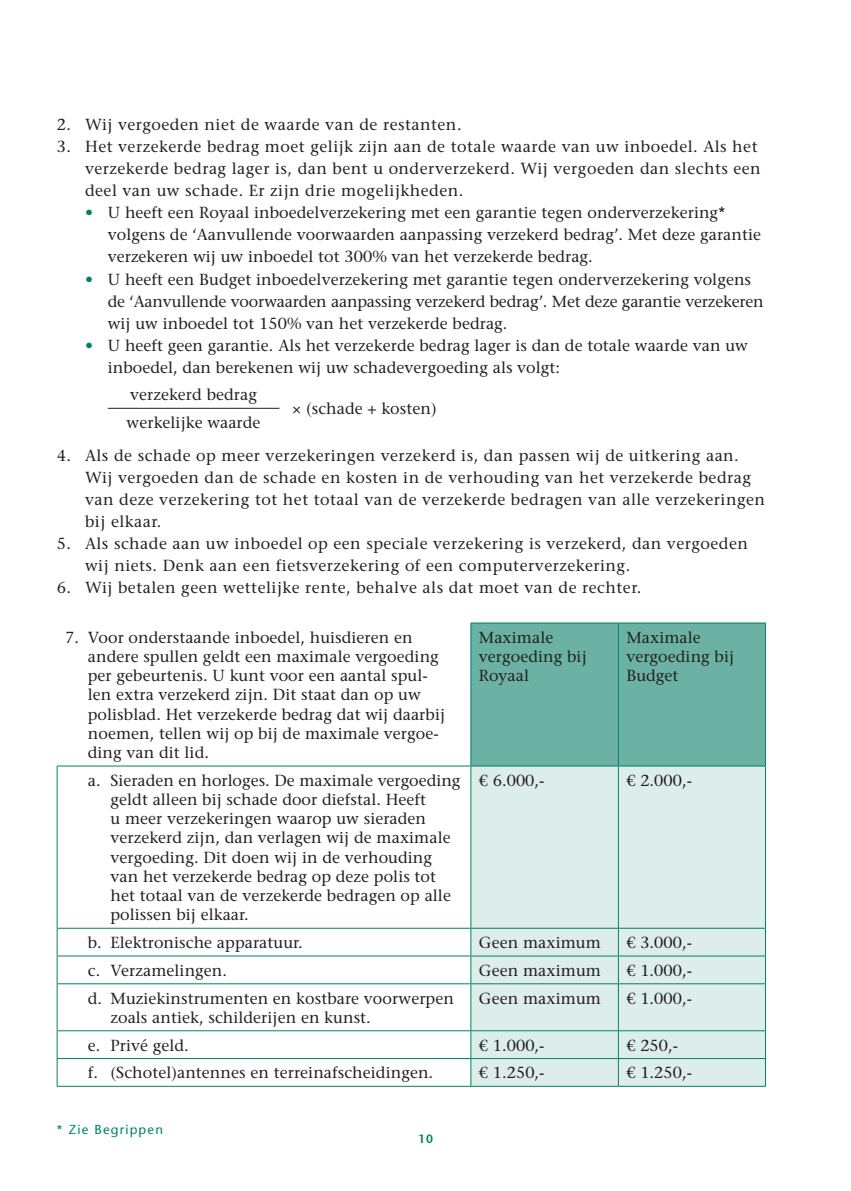
<style>
.page{position:relative;width:851px;height:1191px;background:#fff}
.page>*{position:absolute;margin:0;border:0;box-sizing:border-box;transform-origin:0 0}
.t1{font:500 16px/19.2px "Stone Serif Std";letter-spacing:.005em;color:#231f20}
.t2{font:500 16px/22px "Stone Serif Std";letter-spacing:.03em;color:#231f20}
.t3{font:500 13px "Stone Sans Std";letter-spacing:.09em;color:#008164}
.t4{font:600 12px "Stone Sans Std";color:#008164}
.s1{color:#008164}
</style>
<div class="page">
<hr style="left:108px;top:408px;width:171px;height:1px;background:#231f20">
<div style="left:471px;top:623px;width:294px;height:142px;background:#6bb2a4"></div>
<div style="left:471px;top:766px;width:294px;height:320px;background:#ddede9"></div>
<hr style="left:470px;top:766px;width:1px;height:162px;background:#008164">
<hr style="left:618px;top:766px;width:1px;height:162px;background:#008164">
<hr style="left:765px;top:766px;width:1px;height:162px;background:#008164">
<svg style="left:765px;top:928px;width:1px;height:55px"></svg>
<hr style="left:470px;top:622px;width:148px;height:1px;background:#008164">
<hr style="left:618px;top:622px;width:147px;height:1px;background:#008164">
<hr style="left:618px;top:623px;width:1px;height:142px;background:#008164">
<hr style="left:765px;top:623px;width:1px;height:142px;background:#008164">
<hr style="left:471px;top:765px;width:147px;height:1px;background:#008164">
<hr style="left:618px;top:765px;width:147px;height:1px;background:#008164">
<hr style="left:57px;top:983px;width:414px;height:1px;background:#008164">
<hr style="left:57px;top:984px;width:1px;height:46px;background:#008164">
<hr style="left:471px;top:983px;width:147px;height:1px;background:#008164">
<hr style="left:470px;top:984px;width:1px;height:46px;background:#008164">
<hr style="left:618px;top:983px;width:147px;height:1px;background:#008164">
<hr style="left:618px;top:984px;width:1px;height:46px;background:#008164">
<hr style="left:765px;top:984px;width:1px;height:46px;background:#008164">
<hr style="left:57px;top:1030px;width:414px;height:1px;background:#008164">
<svg style="left:57px;top:1031px;width:1px;height:55px"></svg>
<hr style="left:471px;top:1030px;width:147px;height:1px;background:#008164">
<svg style="left:470px;top:1031px;width:1px;height:55px"></svg>
<hr style="left:618px;top:1030px;width:147px;height:1px;background:#008164">
<svg style="left:618px;top:1031px;width:1px;height:55px"></svg>
<svg style="left:765px;top:1031px;width:1px;height:55px"></svg>
<hr style="left:57px;top:1058px;width:414px;height:1px;background:#008164">
<hr style="left:471px;top:1058px;width:147px;height:1px;background:#008164">
<hr style="left:618px;top:1058px;width:147px;height:1px;background:#008164">
<hr style="left:57px;top:1086px;width:414px;height:1px;background:#008164">
<hr style="left:471px;top:1086px;width:147px;height:1px;background:#008164">
<hr style="left:618px;top:1086px;width:147px;height:1px;background:#008164">
<hr style="left:470px;top:623px;width:1px;height:142px;background:#008164">
<hr style="left:57px;top:765px;width:414px;height:1px;background:#008164">
<hr style="left:57px;top:766px;width:1px;height:162px;background:#008164">
<hr style="left:57px;top:928px;width:414px;height:1px;background:#008164">
<svg style="left:57px;top:928px;width:1px;height:55px"></svg>
<hr style="left:471px;top:928px;width:147px;height:1px;background:#008164">
<svg style="left:470px;top:928px;width:1px;height:55px"></svg>
<hr style="left:618px;top:928px;width:147px;height:1px;background:#008164">
<svg style="left:618px;top:928px;width:1px;height:55px"></svg>
<hr style="left:57px;top:955px;width:414px;height:1px;background:#008164">
<hr style="left:471px;top:955px;width:147px;height:1px;background:#008164">
<hr style="left:618px;top:955px;width:147px;height:1px;background:#008164">
<p class="t2" style="left:57px;top:114px;width:406px">2. Wij vergoeden niet de waarde van de restanten.</p>
<p class="t2" style="left:85px;top:136px;width:677px;text-indent:-28px">3. Het verzekerde bedrag moet gelijk zijn aan de totale waarde van uw inboedel. Als het verzekerde bedrag lager is, dan bent u onderverzekerd. Wij vergoeden dan slechts een deel van uw schade. Er zijn drie mogelijkheden.</p>
<p class="t1" style="left:108px;top:202px;width:654px;line-height:22px;text-indent:-23px"><span class="s1">•</span> U heeft een Royaal inboedelverzekering met een garantie tegen onderverzekering* volgens de ‘Aanvullende voorwaarden aanpassing verzekerd bedrag’. Met deze garantie verzekeren wij uw inboedel tot 300% van het verzekerde bedrag.</p>
<p class="t1" style="left:108px;top:268px;width:657px;line-height:22px;text-indent:-23px"><span class="s1">•</span> U heeft een Budget inboedelverzekering met garantie tegen onderverzekering volgens de ‘Aanvullende voorwaarden aanpassing verzekerd bedrag’. Met deze garantie verzekeren wij uw inboedel tot 150% van het verzekerde bedrag.</p>
<p class="t1" style="left:108px;top:334px;width:641px;line-height:22px;text-indent:-23px"><span class="s1">•</span> U heeft geen garantie. Als het verzekerde bedrag lager is dan de totale waarde van uw inboedel, dan berekenen wij uw schadevergoeding als volgt:</p>
<p class="t1" style="left:130px;top:385px;width:128px">verzekerd bedrag</p>
<p class="t1" style="left:292px;top:399px;width:146px">× (schade + kosten)</p>
<p class="t1" style="left:127px;top:413px;width:135px">werkelijke waarde</p>
<p class="t2" style="left:85px;top:444px;width:681px;text-indent:-28px">4. Als de schade op meer verzekeringen verzekerd is, dan passen wij de uitkering aan.<br>Wij vergoeden dan de schade en kosten in de verhouding van het verzekerde bedrag van deze verzekering tot het totaal van de verzekerde bedragen van alle verzekeringen bij elkaar.</p>
<p class="t2" style="left:85px;top:532px;width:664px;text-indent:-28px">5. Als schade aan uw inboedel op een speciale verzekering is verzekerd, dan vergoeden wij niets. Denk aan een fietsverzekering of een computerverzekering.</p>
<p class="t2" style="left:57px;top:576px;width:586px">6. Wij betalen geen wettelijke rente, behalve als dat moet van de rechter.</p>
<p class="t1" style="left:88px;top:627px;width:359px;text-indent:-23px">7. Voor onderstaande inboedel, huisdieren en andere spullen geldt een maximale vergoeding per gebeurtenis. U kunt voor een aantal spul&shy;len extra verzekerd zijn. Dit staat dan op uw polisblad. Het verzekerde bedrag dat wij daarbij noemen, tellen wij op bij de maximale vergoe&shy;ding van dit lid.</p>
<p class="t1" style="left:479px;top:627px;width:109px">Maximale vergoeding bij<br>Royaal</p>
<p class="t1" style="left:626px;top:627px;width:109px">Maximale vergoeding bij<br>Budget</p>
<p class="t1" style="left:110px;top:770px;width:351px;text-indent:-23px">a. Sieraden en horloges. De maximale vergoeding geldt alleen bij schade door diefstal. Heeft<br>u meer verzekeringen waarop uw sieraden verzekerd zijn, dan verlagen wij de maximale vergoeding. Dit doen wij in de verhouding van het verzekerde bedrag op deze polis tot het totaal van de verzekerde bedragen op alle polissen bij elkaar.</p>
<p class="t1" style="left:479px;top:770px;width:67px">€ 6.000,-</p>
<p class="t1" style="left:626px;top:770px;width:67px">€ 2.000,-</p>
<p class="t1" style="left:88px;top:933px;width:216px">b. Elektronische apparatuur.</p>
<p class="t1" style="left:479px;top:933px;width:124px">Geen maximum</p>
<p class="t1" style="left:626px;top:933px;width:67px">€ 3.000,-</p>
<p class="t1" style="left:88px;top:960px;width:141px">c. Verzamelingen.</p>
<p class="t1" style="left:479px;top:960px;width:124px">Geen maximum</p>
<p class="t1" style="left:626px;top:960px;width:67px">€ 1.000,-</p>
<p class="t1" style="left:110px;top:988px;width:345px;text-indent:-23px">d. Muziekinstrumenten en kostbare voorwerpen zoals antiek, schilderijen en kunst.</p>
<p class="t1" style="left:479px;top:988px;width:124px">Geen maximum</p>
<p class="t1" style="left:626px;top:988px;width:67px">€ 1.000,-</p>
<p class="t1" style="left:88px;top:1035px;width:102px">e. Privé geld.</p>
<p class="t1" style="left:479px;top:1035px;width:67px">€ 1.000,-</p>
<p class="t1" style="left:626px;top:1035px;width:53px">€ 250,-</p>
<p class="t1" style="left:88px;top:1063px;width:347px">f. (Schotel)antennes en terreinafscheidingen.</p>
<p class="t1" style="left:479px;top:1063px;width:67px">€ 1.250,-</p>
<p class="t1" style="left:626px;top:1063px;width:67px">€ 1.250,-</p>
<p class="t3" style="left:57px;top:1122px;width:108px">* Zie Begrippen</p>
<p class="t4" style="left:418px;top:1131px;width:16px">10</p>
</div>
